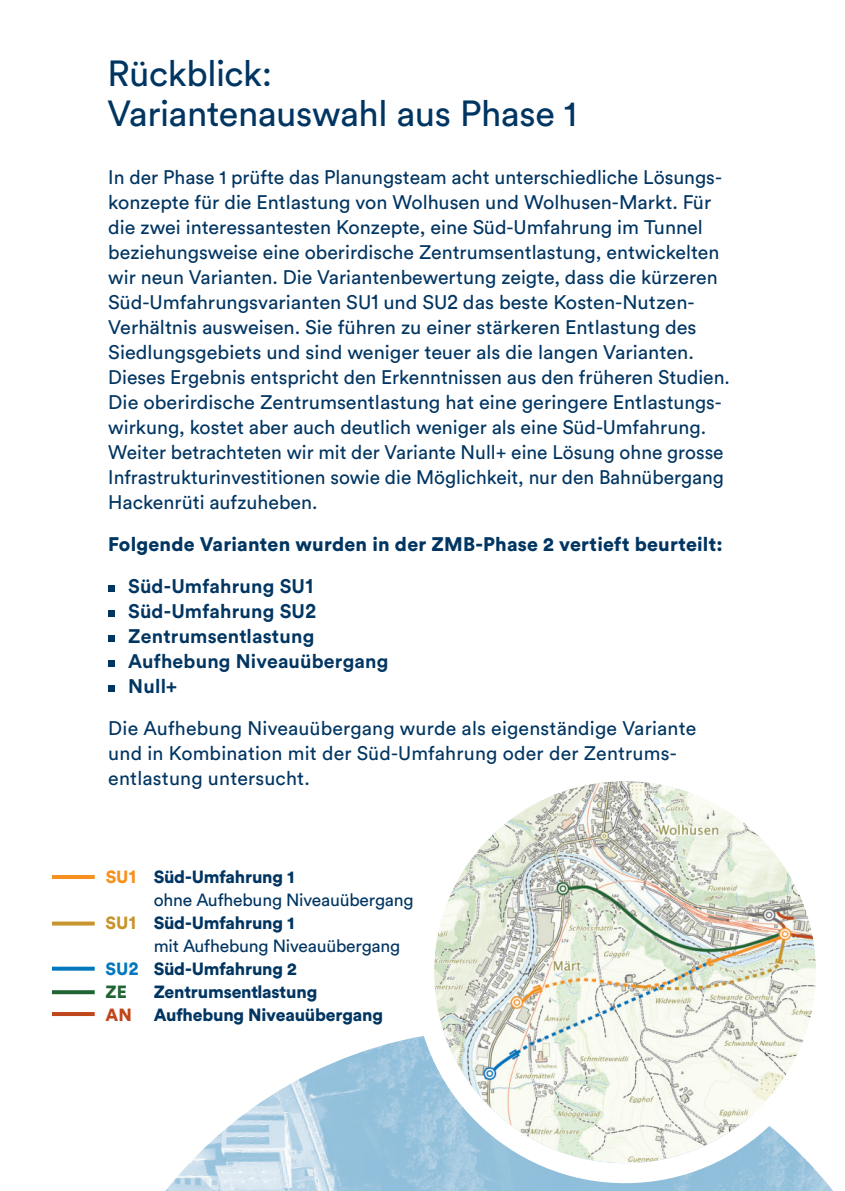
<style>
.page{position:relative;width:845px;height:1191px;background:#fff}
.page>*{position:absolute;margin:0;border:0;box-sizing:border-box;transform-origin:0 0}
.t1{font:36px/40px "Circular Std";letter-spacing:-.01em;color:#003562}
.t2{font:19.6px/25px "Circular Std";color:#003562}
.t3{font:900 19.6px/42px "Circular Std";letter-spacing:.01em;color:#003562}
.t4{font:700 19.6px/25px "Circular Std";letter-spacing:.01em;color:#003562}
.t5{font:900 17.6px "Circular Std";letter-spacing:-.01em;color:#003562}
.t6{font:17.6px "Circular Std";letter-spacing:-.01em;color:#003562}
.t7{font:900 17.6px "Circular Std";color:#206434}
.t8{font:900 17.6px "Circular Std";color:#c0461c}
.s1{font-size:22px}
.s2{font-size:21.4px}
.s3{font-weight:700}
.s4{font-weight:700;font-size:21.4px}
.s5{color:#f6901e}
.s6{font-size:19.2px;color:#f6901e}
.s7{color:#c8942d}
.s8{font-size:19.2px;color:#c8942d}
.s9{color:#0278bc}
.s10{font-size:19.2px;color:#0278bc}
</style>
<div class="page">
<img style="left:165px;top:1034px;width:668px;height:157px">
<div style="left:108px;top:585px;width:7px;height:6px;background:#003562"></div>
<div style="left:108px;top:610px;width:7px;height:6px;background:#003562"></div>
<div style="left:108px;top:635px;width:7px;height:6px;background:#003562"></div>
<div style="left:108px;top:660px;width:7px;height:6px;background:#003562"></div>
<div style="left:108px;top:685px;width:7px;height:6px;background:#003562"></div>
<img style="left:434px;top:781px;width:382px;height:382px;border-radius:191px">
<div style="left:414px;top:761px;width:422px;height:422px;border:20px solid #fff;border-radius:50%"></div>
<hr style="left:52px;top:875px;width:43px;height:4px;background:#f6901e">
<svg style="left:52px;top:921px;width:43px;height:4px"></svg>
<svg style="left:52px;top:966px;width:43px;height:4px"></svg>
<svg style="left:52px;top:990px;width:43px;height:4px"></svg>
<hr style="left:52px;top:1012px;width:43px;height:4px;background:#c0461c">
<h1 class="t1" style="left:107px;top:54px;width:471px">Rückblick:<br>Variantenauswahl aus Phase 1</h1>
<p class="t2" style="left:108px;top:165px;width:623px">In der Phase 1 prüfte das Planungsteam acht unterschiedliche Lösungs&shy;konzepte für die Entlastung von Wolhusen und Wolhusen-Markt. Für die zwei interessantesten Konzepte, eine Süd-Umfahrung im Tunnel beziehungsweise eine oberirdische Zentrumsentlastung, entwickelten wir neun Varianten. Die Variantenbewertung zeigte, dass die kürzeren Süd-Umfahrungsvarianten SU<span class="s1">1</span> und SU<span class="s2">2</span> das beste Kosten-Nutzen-Verhältnis ausweisen. Sie führen zu einer stärkeren Entlastung des Siedlungsgebiets und sind weniger teuer als die langen Varianten.<br>Dieses Ergebnis entspricht den Erkenntnissen aus den früheren Studien.<br>Die oberirdische Zentrumsentlastung hat eine geringere Entlastungs&shy;wirkung, kostet aber auch deutlich weniger als eine Süd-Umfahrung.<br>Weiter betrachteten wir mit der Variante Null+ eine Lösung ohne grosse Infrastrukturinvestitionen sowie die Möglichkeit, nur den Bahnübergang Hackenrüti aufzuheben.</p>
<p class="t3" style="left:128px;top:525px;width:596px;text-indent:-20px">Folgende Varianten wurden in der ZMB-Phase 2 vertieft beurteilt:<br><span class="s3">Süd-Umfahrung SU</span><span class="s4">1</span></p>
<p class="t4" style="left:128px;top:599px;width:261px">Süd-Umfahrung SU<span class="s2">2<br></span>Zentrumsentlastung<br>Aufhebung Niveauübergang<br>Null+</p>
<p class="t2" style="left:108px;top:716px;width:589px">Die Aufhebung Niveauübergang wurde als eigenständige Variante und in Kombination mit der Süd-Umfahrung oder der Zentrums&shy;entlastung untersucht.</p>
<p class="t5" style="left:106px;top:870px;width:190px"><span class="s5">SU</span> <span class="s6">1</span> Süd-Umfahrung 1</p>
<p class="t6" style="left:154px;top:890px;width:261px">ohne Aufhebung Niveauübergang</p>
<p class="t5" style="left:106px;top:916px;width:190px"><span class="s7">SU</span> <span class="s8">1</span> Süd-Umfahrung 1</p>
<p class="t6" style="left:154px;top:936px;width:248px">mit Aufhebung Niveauübergang</p>
<p class="t5" style="left:106px;top:962px;width:193px"><span class="s9">SU</span> <span class="s10">2</span> Süd-Umfahrung 2</p>
<p class="t7" style="left:106px;top:985px;width:23px">ZE</p>
<p class="t5" style="left:154px;top:985px;width:165px">Zentrumsentlastung</p>
<p class="t8" style="left:106px;top:1008px;width:28px">AN</p>
<p class="t5" style="left:154px;top:1008px;width:231px">Aufhebung Niveauübergang</p>
</div>
